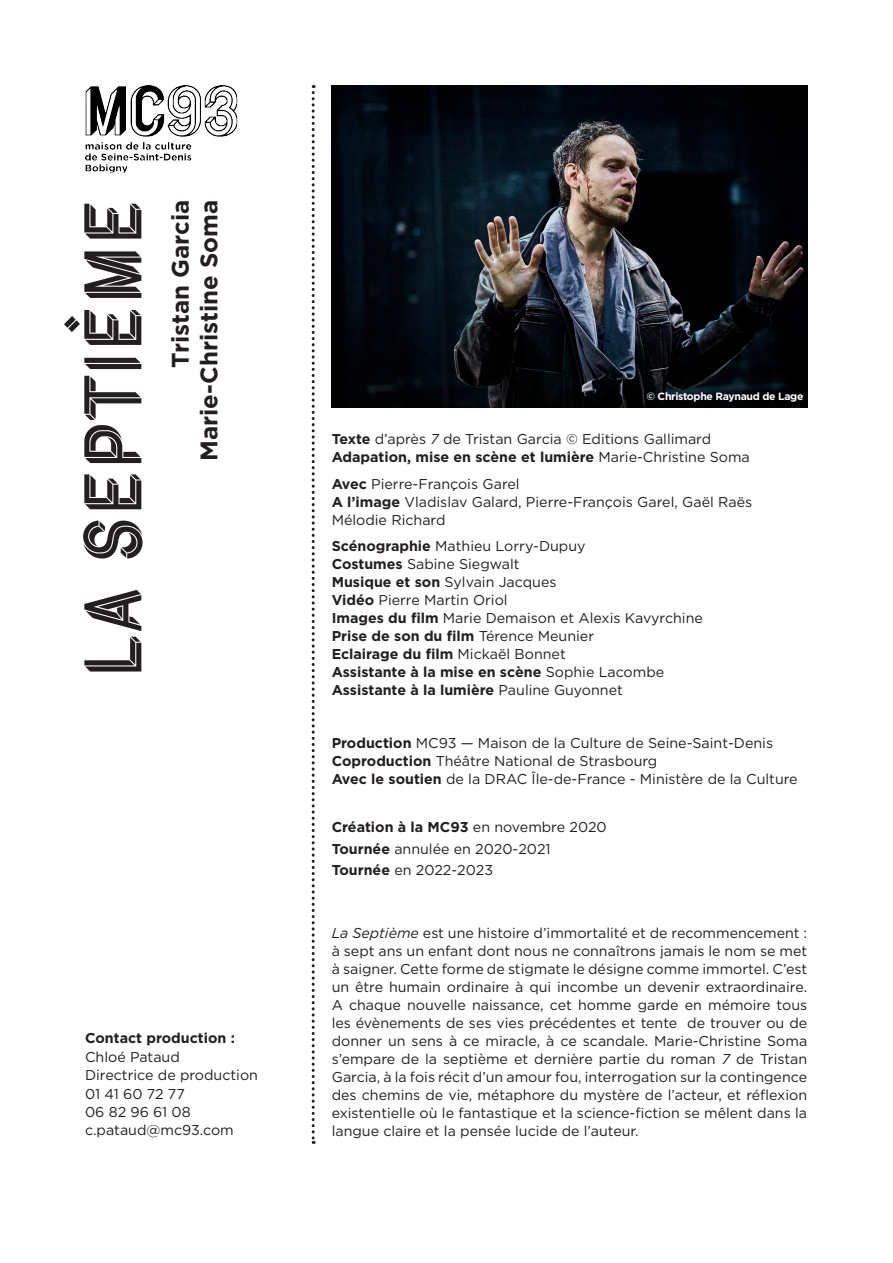
<style>
.page{position:relative;width:893px;height:1263px;background:#fff}
.page>*{position:absolute;margin:0;border:0;box-sizing:border-box;transform-origin:0 0}
.titre{font:700 76.5px "Utopia";color:#231f20}
.oeuvre{font:700 24px/28.8px "Gotham";color:#231f20;text-align:right}
.oeuvre-2{font:14.25px/18px "Gotham";color:#231f20}
.infos_titres{font:14.25px "Gotham";color:#231f20}
.infos_titres-2{font:700 14.25px "Gotham";color:#231f20}
.oeuvre-3{font:700 10.5px "Gotham";letter-spacing:-.03em;color:#fff}
.s1{font-weight:700}
.s2{font-style:italic}
.s3{font-weight:400}
</style>
<div class="page">
<img style="left:85px;top:85px;width:152px;height:87px">
<svg style="left:312px;top:85px;width:3px;height:1059px"></svg>
<img style="left:332px;top:85px;width:476px;height:322px">
<p class="titre" style="left:61px;top:678px;width:481px;rotate:-90deg">la septième</p>
<p class="oeuvre" style="left:166px;top:461px;width:262px;rotate:-90deg">Tristan Garcia<br>Marie-Christine Soma</p>
<p class="infos_titres-2" style="left:85px;top:1029px;width:151px">Contact production :</p>
<p class="infos_titres" style="left:85px;top:1048px;width:96px">Chloé Pataud</p>
<p class="infos_titres" style="left:85px;top:1066px;width:174px">Directrice de production</p>
<p class="infos_titres" style="left:85px;top:1084px;width:101px">01 41 60 72 77</p>
<p class="infos_titres" style="left:85px;top:1103px;width:107px">06 82 96 61 08</p>
<p class="oeuvre-2" style="left:85px;top:1121px;width:150px">c.pataud@mc93.com</p>
<p class="oeuvre-3" style="left:646px;top:390px;width:159px">© Christophe Raynaud de Lage</p>
<p class="oeuvre-2" style="left:332px;top:430px;width:420px"><span class="s1">Texte</span> d’après <span class="s2">7</span> de Tristan Garcia © Editions Gallimard<br><span class="s1">Adapation, mise en scène et lumière</span> Marie-Christine Soma</p>
<p class="oeuvre-2" style="left:332px;top:474px;width:422px"><span class="s1">Avec</span> Pierre-François Garel<br><span class="s1">A l’image</span> Vladislav Galard, Pierre-François Garel, Gaël Raës<br>Mélodie Richard</p>
<p class="oeuvre-2" style="left:332px;top:537px;width:373px"><span class="s1">Scénographie</span> Mathieu Lorry-Dupuy<br><span class="s1">Costumes</span> Sabine Siegwalt<br><span class="s1">Musique et son</span> Sylvain Jacques<br><span class="s1">Vidéo</span> Pierre Martin Oriol<br><span class="s1">Images du film</span> Marie Demaison et Alexis Kavyrchine <span class="s1">Prise de son du film</span> Térence Meunier<br><span class="s1">Eclairage du film</span> Mickaël Bonnet<br><span class="s1">Assistante à la mise en scène</span> Sophie Lacombe <span class="s1">Assistante à la lumière</span> Pauline Guyonnet</p>
<p class="oeuvre-2" style="left:332px;top:734px;width:467px"><span class="s1">Production</span> MC93 — Maison de la Culture de Seine-Saint-Denis<br><span class="s1">Coproduction</span> Théâtre National de Strasbourg<br><span class="s1">Avec le soutien</span> de la DRAC Île-de-France - Ministère de la Culture</p>
<p class="infos_titres-2" style="left:332px;top:818px;width:277px">Création à la MC93 <span class="s3">en novembre 2020</span></p>
<p class="infos_titres" style="left:332px;top:839px;width:220px"><span class="s1">Tournée</span> annulée en 2020-2021</p>
<p class="infos_titres" style="left:332px;top:861px;width:163px"><span class="s1">Tournée</span> en 2022-2023</p>
<p class="oeuvre-2" style="left:332px;top:923px;width:477px;text-align:justify"><span class="s2">La Septième</span> est une histoire d’immortalité et de recommencement : à sept ans un enfant dont nous ne connaîtrons jamais le nom se met à saigner. Cette forme de stigmate le désigne comme immortel. C’est un être humain ordinaire à qui incombe un devenir extraordinaire.<br>A chaque nouvelle naissance, cet homme garde en mémoire tous les évènements de ses vies précédentes et tente de trouver ou de donner un sens à ce miracle, à ce scandale. Marie-Christine Soma s’empare de la septième et dernière partie du roman <span class="s2">7</span> de Tristan Garcia, à la fois récit d’un amour fou, interrogation sur la contingence des chemins de vie, métaphore du mystère de l’acteur, et réflexion existentielle où le fantastique et la science-fiction se mêlent dans la langue claire et la pensée lucide de l’auteur.</p>
</div>
